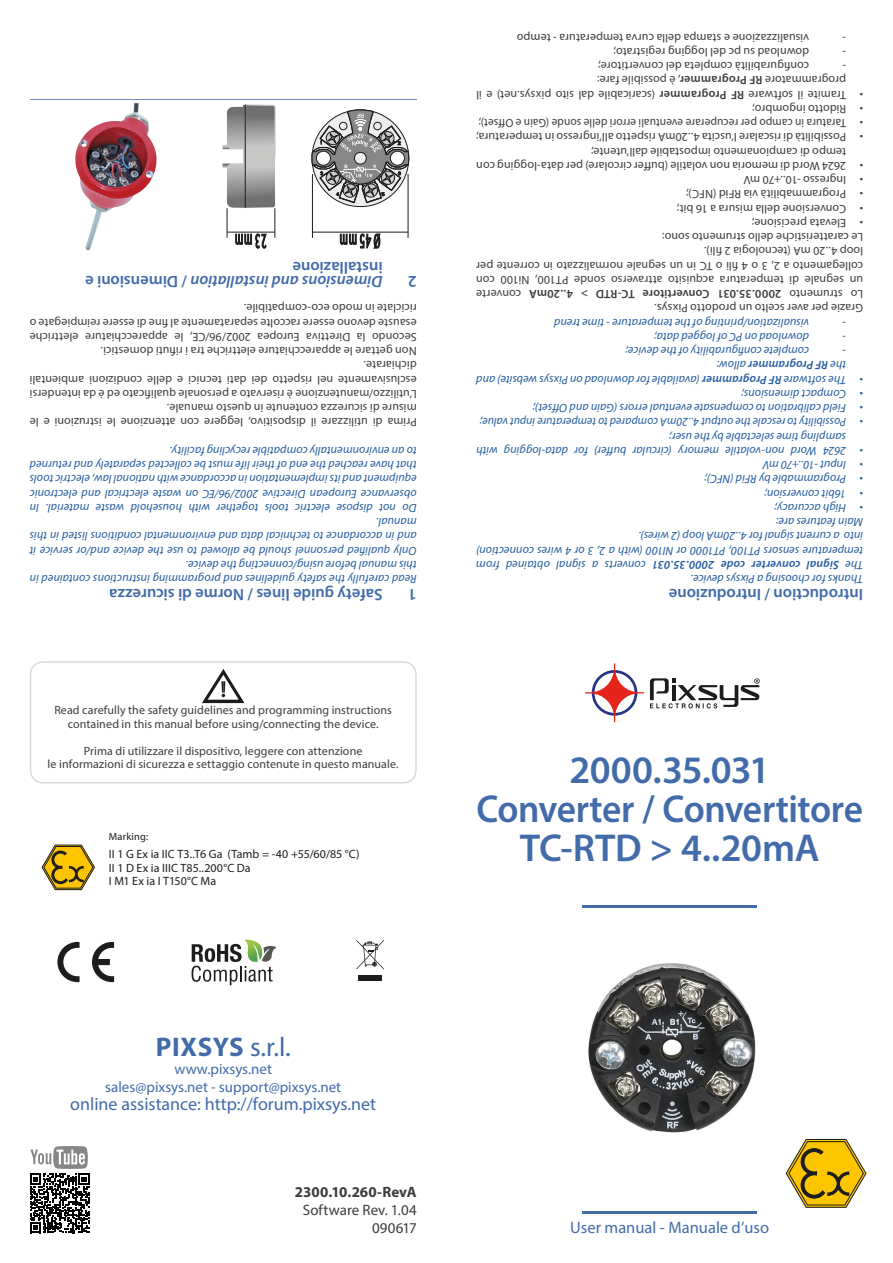
<style>
.page{position:relative;width:893px;height:1263px;background:#fff}
.page>*{position:absolute;margin:0;border:0;box-sizing:border-box;transform-origin:0 0}
.t1{font:600 39px/39px "Myriad Pro";letter-spacing:-.01em;color:#426baa;text-align:center}
.t2{font:700 27px "Myriad Pro";letter-spacing:.025em;color:#426baa}
.t3{font:19.35px "Trebuchet MS";letter-spacing:.12em;color:#1d1d1b;scale:.5 1}
.t4{font:18px "Myriad Pro";color:#426baa}
.t5{font:600 16.5px "Myriad Pro";color:#426baa}
.t6{font:italic 600 16.5px "Myriad Pro";color:#426baa}
.t7{font:16.5px "Myriad Pro";color:#426baa}
.t8{font:15px/18px "Myriad Pro";color:#426baa;text-align:center}
.t9{font:15px/18px "Myriad Pro";letter-spacing:.005em;color:#3d3d3c;text-align:right}
.t10{font:700 15px "Myriad Pro";letter-spacing:-.005em;color:#3d3d3c}
.t11{font:12px/14.2px "Myriad Pro";letter-spacing:.005em;color:#3d3d3c}
.t12{font:italic 12px/14.2px "Myriad Pro";letter-spacing:.005em;color:#255da0}
.t13{font:12px/13.5px "Myriad Pro";letter-spacing:.005em;color:#1d1d1b}
.t14{font:600 12px "Myriad Pro";letter-spacing:.01em;color:#3d3d3c}
.t15{font:italic 600 12px "Myriad Pro";letter-spacing:.01em;color:#255da0}
.t16{font:10.5px "Myriad Pro";letter-spacing:.015em;color:#1d1d1b}
.s1{font-style:normal}
.s2{font-weight:600}
.s3{font-weight:400}
</style>
<div class="page">
<svg style="left:585px;top:663px;width:59px;height:59px"></svg>
<svg style="left:650px;top:678px;width:109px;height:30px"></svg>
<hr style="left:583px;top:906px;width:174px;height:2px;background:#426baa">
<hr style="left:583px;top:1211px;width:174px;height:2px;background:#426baa">
<img style="left:588px;top:963px;width:168px;height:170px">
<hr style="left:181px;top:99px;width:236px;height:1px;background:#768bbf">
<hr style="left:30px;top:99px;width:151px;height:1px;background:#768bbf">
<svg style="left:223px;top:105px;width:52px;height:103px"></svg>
<hr style="left:245px;top:156px;width:1px;height:52px;background:#1d1d1b">
<hr style="left:245px;top:105px;width:1px;height:51px;background:#1d1d1b">
<hr style="left:408px;top:174px;width:1px;height:64px;background:#1d1d1b">
<hr style="left:312px;top:174px;width:1px;height:64px;background:#1d1d1b">
<hr style="left:275px;top:208px;width:1px;height:30px;background:#1d1d1b">
<hr style="left:227px;top:208px;width:1px;height:30px;background:#1d1d1b">
<hr style="left:312px;top:232px;width:96px;height:1px;background:#1d1d1b">
<hr style="left:227px;top:232px;width:48px;height:1px;background:#1d1d1b">
<svg style="left:340px;top:234px;width:40px;height:14px"></svg>
<svg style="left:235px;top:234px;width:31px;height:14px"></svg>
<svg style="left:312px;top:109px;width:97px;height:94px"></svg>
<img style="left:86px;top:104px;width:48px;height:30px">
<svg style="left:786px;top:1139px;width:80px;height:69px"></svg>
<svg style="left:30px;top:661px;width:387px;height:122px"></svg>
<svg style="left:57px;top:942px;width:23px;height:40px"></svg>
<svg style="left:92px;top:942px;width:22px;height:40px"></svg>
<div style="left:358px;top:975px;width:24px;height:6px;background:#1d1d1b"></div>
<svg style="left:356px;top:940px;width:28px;height:29px"></svg>
<svg style="left:192px;top:940px;width:84px;height:45px"></svg>
<svg style="left:30px;top:1146px;width:60px;height:87px"></svg>
<svg style="left:42px;top:845px;width:53px;height:45px"></svg>
<h3 class="t3" style="left:266px;top:252px;width:64px;rotate:-180deg">23 mm</h3>
<h3 class="t3" style="left:380px;top:252px;width:83px;rotate:-180deg">Ø 45 mm</h3>
<h3 class="t5" style="left:383px;top:278px;width:92px;rotate:-180deg">installazione</h3>
<h3 class="t6" style="left:383px;top:292px;width:299px;rotate:-180deg">Dimensions and installation <span class="s1">/ Dimensioni e</span></h3>
<h3 class="t5" style="left:417px;top:292px;width:10px;rotate:-180deg">2</h3>
<p class="t11" style="left:417px;top:430px;width:388px;rotate:-180deg">Prima di utilizzare il dispositivo, leggere con attenzione le istruzioni e le misure di sicurezza contenute in questo manuale.<br>L’utilizzo/manutenzione è riservato a personale qualificato ed è da intendersi esclusivamente nel rispetto dei dati tecnici e delle condizioni ambientali dichiarate.<br>Non gettare le apparecchiature elettriche tra i rifiuti domestici.<br>Secondo la Direttiva Europea 2002/96/CE, le apparecchiature elettriche esauste devono essere raccolte separatamente al fine di essere reimpiegate o riciclate in modo eco-compatibile.</p>
<p class="t12" style="left:417px;top:586px;width:388px;rotate:-180deg">Read carefully the safety guidelines and programming instructions contained in this manual before using/connecting the device.<br>Only qualified personnel should be allowed to use the device and/or service it and in accordance to technical data and environmental conditions listed in this manual.<br>Do not dispose electric tools together with household waste material. In observance European Directive 2002/96/EC on waste electrical and electronic equipment and its implementation in accordance with national law, electric tools that have reached the end of their life must be collected separately and returned to an environmentally compatible recycling facility.</p>
<h3 class="t5" style="left:383px;top:605px;width:275px;rotate:-180deg">Safety guide lines / Norme di sicurezza</h3>
<h3 class="t5" style="left:417px;top:605px;width:10px;rotate:-180deg">1</h3>
<p class="t11" style="left:54px;top:703px;width:339px;line-height:13.5px;text-align:center">Read carefully the safety guidelines and programming instructions contained in this manual before using/connecting the device.</p>
<p class="t11" style="left:48px;top:744px;width:353px;line-height:13.5px;text-align:center">Prima di utilizzare il dispositivo, leggere con attenzione<br>le informazioni di sicurezza e settaggio contenute in questo manuale.</p>
<p class="t16" style="left:109px;top:830px;width:41px">Marking:</p>
<p class="t13" style="left:109px;top:847px;width:252px">II 1 G Ex ia IIC T3..T6 Ga (Tamb = -40 +55/60/85 °C)<br>II 1 D Ex ia IIIC T85..200°C Da<br>I M1 Ex ia I T150°C Ma</p>
<p class="t11" style="left:809px;top:45px;width:294px;rotate:-180deg">visualizzazione e stampa della curva temperatura - tempo</p>
<p class="t11" style="left:809px;top:59px;width:197px;rotate:-180deg">download su pc del logging registrato;</p>
<p class="t11" style="left:846px;top:45px;width:5px;rotate:-180deg">-</p>
<p class="t11" style="left:846px;top:59px;width:5px;rotate:-180deg">-</p>
<p class="t11" style="left:809px;top:73px;width:212px;rotate:-180deg">configurabilità completa del convertitore;</p>
<p class="t11" style="left:846px;top:102px;width:371px;text-indent:-17px;rotate:-180deg">• Tramite il software <span class="s2">RF Programmer</span> (scaricabile dal sito pixsys.net) e il programmatore <span class="s2">RF Programmer</span>, è possibile fare:<br>-</p>
<p class="t11" style="left:863px;top:116px;width:112px;rotate:-180deg">• Ridotto ingombro;</p>
<p class="t11" style="left:863px;top:145px;width:388px;text-align:right;rotate:-180deg">• Possibilità di riscalare l’uscita 4..20mA rispetto all’ingresso in temperatura;<br>Taratura in campo per recuperare eventuali errori delle sonde (Gain e Offset);</p>
<p class="t11" style="left:863px;top:130px;width:5px;rotate:-180deg">•</p>
<p class="t11" style="left:846px;top:173px;width:371px;text-indent:-17px;rotate:-180deg">• 2624 Word di memoria non volatile (buffer circolare) per data-logging con tempo di campionamento impostabile dall’utente;</p>
<p class="t11" style="left:863px;top:187px;width:121px;rotate:-180deg">• Ingresso -10..+70 mV</p>
<p class="t11" style="left:863px;top:202px;width:179px;rotate:-180deg">• Programmabilità via RFid (NFC);</p>
<p class="t11" style="left:863px;top:216px;width:188px;rotate:-180deg">• Conversione della misura a 16 bit;</p>
<p class="t11" style="left:863px;top:230px;width:113px;rotate:-180deg">• Elevata precisione;</p>
<p class="t11" style="left:863px;top:301px;width:388px;rotate:-180deg">Lo strumento<br>un segnale di temperatura acquisito attraverso sonde PT100, Ni100 con collegamento a 2, 3 o 4 fili o TC in un segnale normalizzato in corrente per loop 4..20 mA (tecnologia 2 fili).<br>Le caratteristiche dello strumento sono:</p>
<p class="t11" style="left:521px;top:301px;width:46px;rotate:-180deg">converte</p>
<p class="t14" style="left:782px;top:302px;width:254px;rotate:-180deg">2000.35.031 Convertitore TC-RTD &gt; 4..20mA</p>
<p class="t11" style="left:863px;top:316px;width:210px;rotate:-180deg">Grazie per aver scelto un prodotto Pixsys.</p>
<p class="t12" style="left:809px;top:330px;width:256px;rotate:-180deg">visualization/printing of the temperature - time trend</p>
<p class="t12" style="left:809px;top:344px;width:156px;rotate:-180deg">download on PC of logged data;</p>
<p class="t12" style="left:846px;top:330px;width:5px;rotate:-180deg">-</p>
<p class="t12" style="left:846px;top:344px;width:5px;rotate:-180deg">-</p>
<p class="t12" style="left:809px;top:358px;width:185px;rotate:-180deg">complete configurability of the device;</p>
<p class="t12" style="left:846px;top:387px;width:371px;text-indent:-17px;rotate:-180deg">• The software <span class="s2">RF Programmer</span> (available for download on Pixsys website) and the <span class="s2">RF Programmer</span> allow:<br>-</p>
<p class="t12" style="left:863px;top:401px;width:123px;rotate:-180deg">• Compact dimensions;</p>
<p class="t12" style="left:863px;top:415px;width:332px;rotate:-180deg">• Field calibration to compensate eventual errors (Gain and Offset);</p>
<p class="t12" style="left:846px;top:458px;width:371px;text-indent:-17px;rotate:-180deg">• 2624 Word non-volatile memory (circular buffer) for data-logging with sampling time selectable by the user;<br>Possibility to rescale the output 4..20mA compared to temperature input value;</p>
<p class="t12" style="left:863px;top:430px;width:5px;rotate:-180deg">•</p>
<p class="t12" style="left:863px;top:472px;width:102px;rotate:-180deg">• Input -10..+70 mV</p>
<p class="t12" style="left:863px;top:487px;width:160px;rotate:-180deg">• Programmable by RFid (NFC);</p>
<p class="t12" style="left:863px;top:501px;width:100px;rotate:-180deg">• 16bit conversion;</p>
<p class="t12" style="left:863px;top:515px;width:90px;rotate:-180deg">• High accuracy;</p>
<p class="t12" style="left:863px;top:572px;width:388px;rotate:-180deg">The<br>temperature sensors PT100, PT1000 or NI100 (with a 2, 3 or 4 wires connection) into a current signal for 4..20mA loop (2 wires).<br>Main features are:</p>
<p class="t12" style="left:646px;top:572px;width:171px;rotate:-180deg">converts a signal obtained from</p>
<p class="t15" style="left:839px;top:572px;width:188px;rotate:-180deg">Signal converter code 2000.35.031</p>
<p class="t12" style="left:863px;top:586px;width:174px;rotate:-180deg">Thanks for choosing a Pixsys device.</p>
<h3 class="t5" style="left:863px;top:605px;width:196px;rotate:-180deg">Introduction / Introduzione</h3>
<h1 class="t1" style="left:476px;top:749px;width:388px">2000.35.031<br>Converter / Convertitore<br>TC-RTD &gt; 4..20mA</h1>
<h2 class="t2" style="left:156px;top:1029px;width:137px">PIXSYS <span class="s3">s.r.l.</span></h2>
<p class="t8" style="left:105px;top:1059px;width:237px">www.pixsys.net<br>sales@pixsys.net - support@pixsys.net</p>
<h3 class="t4" style="left:70px;top:1092px;width:307px">online assistance: http://forum.pixsys.net</h3>
<p class="t10" style="left:295px;top:1182px;width:123px">2300.10.260-RevA</p>
<p class="t9" style="left:303px;top:1201px;width:115px">Software Rev. 1.04<br>090617</p>
<h3 class="t7" style="left:570px;top:1217px;width:200px">User manual - Manuale d’uso</h3>
</div>
